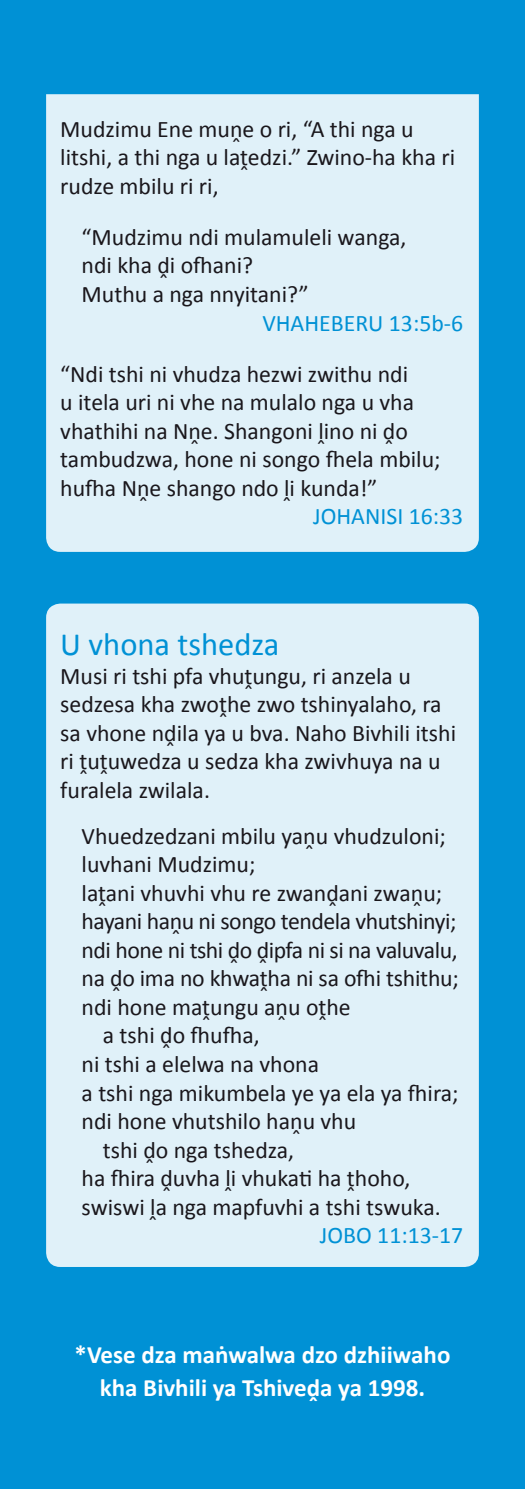
<style>
.page{position:relative;width:525px;height:1489px;background:#fff}
.page>*{position:absolute;margin:0;border:0;box-sizing:border-box;transform-origin:0 0}
.t1{font:32.5px "Calibri";color:#0091d5}
.t2{font:700 25px/32.5px "Calibri";color:#fff;text-align:center}
.t3{font:23.75px/28.5px "Calibri";color:#1a171c}
.t4{font:23.75px "Calibri";letter-spacing:-.02em;color:#1a171c}
.t5{font:23.75px "Calibri";color:#0091d5}
</style>
<div class="page">
<div style="left:0;top:0;width:524px;height:1488px;background:#0091d5"></div>
<div style="left:46px;top:94px;width:432px;height:458px;background:#e0f1f9"></div>
<div style="left:46px;top:603px;width:432px;height:663px;background:#e0f1f9;border-radius:14px"></div>
<p class="t3" style="left:60px;top:115px;width:396px">Mudzimu Ene muṋe o ri, “A thi nga u litshi, a thi nga u laṱedzi.” Zwino-ha kha ri rudze mbilu ri ri,</p>
<p class="t3" style="left:81px;top:223px;width:326px">“Mudzimu ndi mulamuleli wanga, ndi kha ḓi ofhani?<br>Muthu a nga nnyitani?”</p>
<p class="t5" style="left:262px;top:307px;width:202px">VHAHEBERU 13:5b-6</p>
<p class="t3" style="left:60px;top:359px;width:381px">“Ndi tshi ni vhudza hezwi zwithu ndi<br>u itela uri ni vhe na mulalo nga u vha vhathihi na Nṋe. Shangoni ḽino ni ḓo tambudzwa, hone ni songo fhela mbilu; hufha Nṋe shango ndo ḽi kunda!”</p>
<p class="t5" style="left:313px;top:501px;width:151px">JOHANISI 16:33</p>
<h1 class="t1" style="left:60px;top:624px;width:220px">U vhona tshedza</h1>
<p class="t3" style="left:60px;top:661px;width:397px">Musi ri tshi pfa vhuṱungu, ri anzela u sedzesa kha zwoṱhe zwo tshinyalaho, ra sa vhone nḓila ya u bva. Naho Bivhili itshi ri ṱuṱuwedza u sedza kha zwivhuya na u furalela zwilala.</p>
<p class="t3" style="left:81px;top:821px;width:365px">Vhuedzedzani mbilu yaṋu vhudzuloni;</p>
<p class="t3" style="left:81px;top:850px;width:175px">luvhani Mudzimu;</p>
<p class="t3" style="left:81px;top:878px;width:362px">laṱani vhuvhi vhu re zwanḓani zwaṋu;</p>
<p class="t4" style="left:81px;top:906px;width:376px">hayani haṋu ni songo tendela vhutshinyi;</p>
<p class="t4" style="left:81px;top:935px;width:377px">ndi hone ni tshi ḓo ḓipfa ni si na valuvalu,</p>
<p class="t3" style="left:81px;top:964px;width:378px">na ḓo ima no khwaṱha ni sa ofhi tshithu;</p>
<p class="t3" style="left:81px;top:992px;width:270px">ndi hone maṱungu aṋu oṱhe</p>
<p class="t3" style="left:103px;top:1021px;width:158px">a tshi ḓo fhufha,</p>
<p class="t3" style="left:81px;top:1049px;width:239px">ni tshi a elelwa na vhona</p>
<p class="t3" style="left:81px;top:1078px;width:378px">a tshi nga mikumbela ye ya ela ya fhira;</p>
<p class="t3" style="left:81px;top:1106px;width:276px">ndi hone vhutshilo haṋu vhu</p>
<p class="t3" style="left:103px;top:1135px;width:193px">tshi ḓo nga tshedza,</p>
<p class="t3" style="left:81px;top:1163px;width:330px">ha fhira ḓuvha ḽi vhukati ha ṱhoho,</p>
<p class="t3" style="left:81px;top:1192px;width:360px">swiswi ḽa nga mapfuvhi a tshi tswuka.</p>
<p class="t5" style="left:320px;top:1220px;width:145px">JOBO 11:13-17</p>
<p class="t2" style="left:74px;top:1338px;width:377px">*Vese dza maṅwalwa dzo dzhiiwaho kha Bivhili ya Tshiveḓa ya 1998.</p>
</div>
